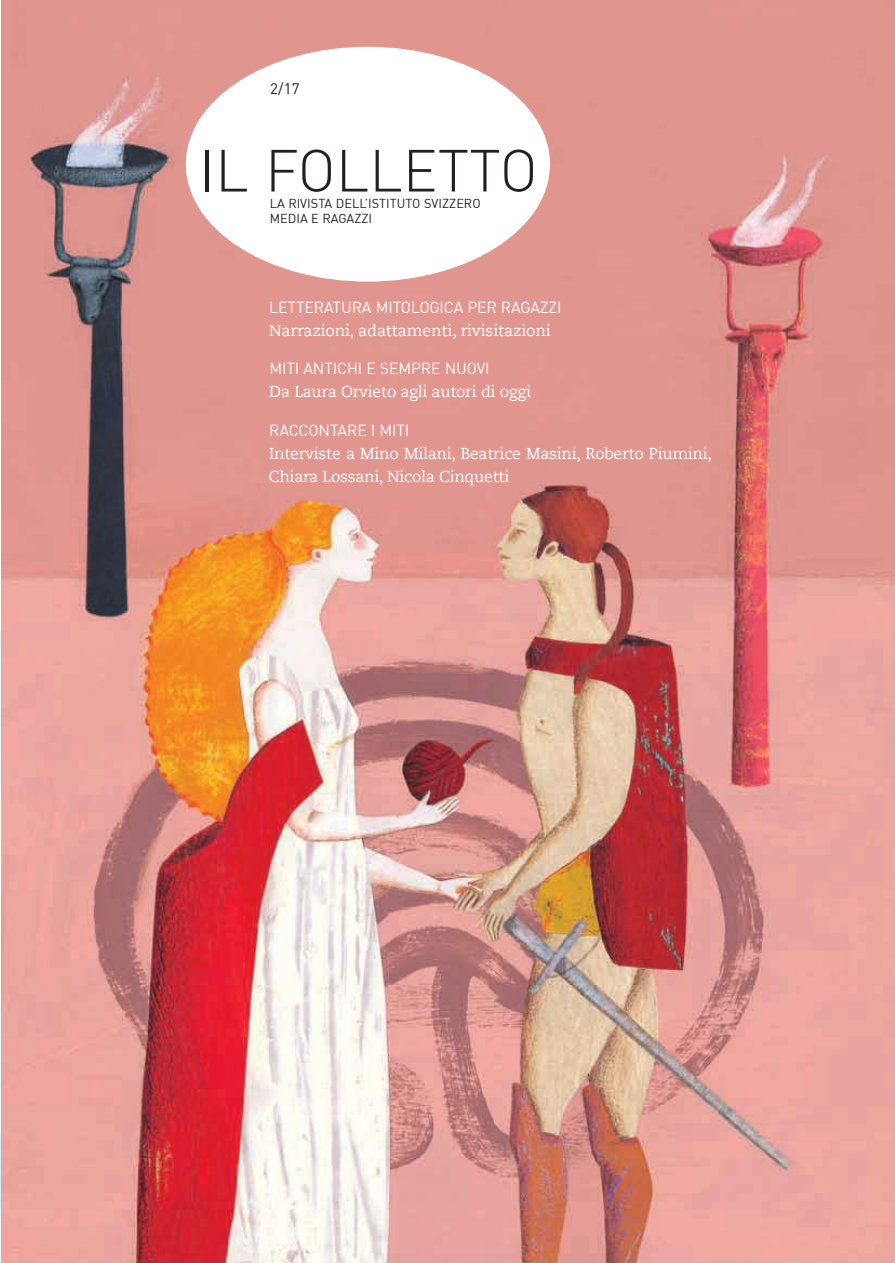
<style>
.page{position:relative;width:895px;height:1263px;background:#fff}
.page>*{position:absolute;margin:0;border:0;box-sizing:border-box;transform-origin:0 0}
.t1{font:300 58.5px "DIN";color:#241f1f}
.t2{font:15.75px/23.2px "Caecilia LT Std";letter-spacing:-.015em;color:#fff}
.t3{font:15.75px "DIN";letter-spacing:-.01em;color:#fff}
.t4{font:15px "DIN";color:#241f1f}
.t5{font:12.75px/15.8px "DIN";color:#241f1f}
</style>
<div class="page">
<img style="left:1px;top:0;width:894px;height:1263px">
<div style="left:186px;top:47px;width:364px;height:235px;background:#fff;border-radius:50%"></div>
<p class="t4" style="left:270px;top:80px;width:31px">2/17</p>
<h1 class="t1" style="left:199px;top:137px;width:340px">IL FOLLETTO</h1>
<p class="t5" style="left:270px;top:195px;width:212px">LA RIVISTA DELL’ISTITUTO SVIZZERO<br>MEDIA E RAGAZZI</p>
<p class="t3" style="left:269px;top:298px;width:294px">LETTERATURA MITOLOGICA PER RAGAZZI</p>
<p class="t2" style="left:269px;top:320px;width:283px">Narrazioni, adattamenti, rivisitazioni</p>
<p class="t3" style="left:269px;top:359px;width:222px">MITI ANTICHI E SEMPRE NUOVI</p>
<p class="t2" style="left:269px;top:382px;width:263px">Da Laura Orvieto agli autori di oggi</p>
<p class="t3" style="left:269px;top:421px;width:142px">RACCONTARE I MITI</p>
<p class="t2" style="left:269px;top:443px;width:444px">Interviste a Mino Milani, Beatrice Masini, Roberto Piumini,<br>Chiara Lossani, Nicola Cinquetti</p>
</div>
